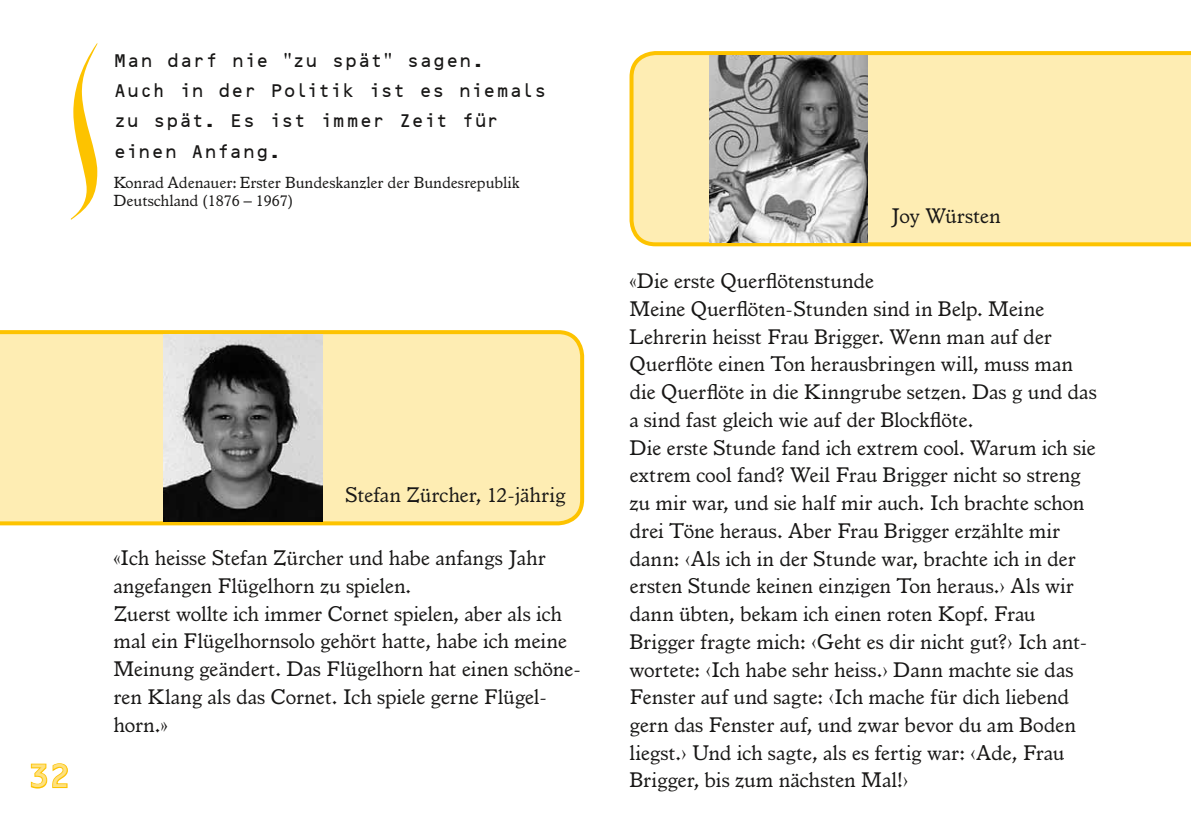
<style>
.page{position:relative;width:1191px;height:840px;background:#fff}
.page>*{position:absolute;margin:0;border:0;box-sizing:border-box;transform-origin:0 0}
.t1{font:36px "OCRB10 Pitch BT";color:#fee180}
.t2{font:22px/30px "OCRB10 Pitch BT";letter-spacing:-.02em;color:#181716}
.t3{font:21px/27.6px "Italian Old Style MT Std";letter-spacing:-.005em;color:#181716}
.t4{font:16px/18px "Italian Old Style MT Std";color:#181716}
.s1{font-family:"Italian Old Style MT Std";font-size:21px}
</style>
<div class="page">
<svg style="left:30px;top:763px;width:38px;height:26px"></svg>
<svg style="left:0;top:330px;width:584px;height:195px;background:#fdeaa8"></svg>
<svg style="left:629px;top:51px;width:562px;height:195px;background:#fdeaa8"></svg>
<img style="left:163px;top:334px;width:159px;height:187px">
<img style="left:709px;top:55px;width:159px;height:187px">
<p class="t2" style="left:113px;top:47px;width:435px">Man darf nie <span class="s1">"</span>zu spa¨t<span class="s1">"</span> sagen.<br>Auch in der Politik ist es niemals zu spa¨t. Es ist immer Zeit fu¨r einen Anfang.</p>
<p class="t4" style="left:113px;top:173px;width:408px">Konrad Adenauer: Erster Bundeskanzler der Bundesrepublik<br>Deutschland (1876 – 1967)</p>
<h1 class="t1" style="left:28px;top:760px;width:44px">32</h1>
<p class="t3" style="left:345px;top:480px;width:222px">Stefan Zürcher, 12-jährig</p>
<p class="t3" style="left:113px;top:543px;width:469px">«Ich heisse Stefan Zürcher und habe anfangs Jahr angefangen Flügelhorn zu spielen.<br>Zuerst wollte ich immer Cornet spielen, aber als ich mal ein Flügelhornsolo gehört hatte, habe ich meine Meinung geändert. Das Flügelhorn hat einen schöne&shy;ren Klang als das Cornet. Ich spiele gerne Flügel&shy;horn.»</p>
<p class="t3" style="left:891px;top:202px;width:111px">Joy Würsten</p>
<p class="t3" style="left:629px;top:267px;width:469px">«Die erste Querflötenstunde<br>Meine Querflöten-Stunden sind in Belp. Meine Lehrerin heisst Frau Brigger. Wenn man auf der Querflöte einen Ton herausbringen will, muss man die Querflöte in die Kinngrube setzen. Das g und das a sind fast gleich wie auf der Blockflöte.<br>Die erste Stunde fand ich extrem cool. Warum ich sie extrem cool fand? Weil Frau Brigger nicht so streng zu mir war, und sie half mir auch. Ich brachte schon drei Töne heraus. Aber Frau Brigger erzählte mir dann: ‹Als ich in der Stunde war, brachte ich in der ersten Stunde keinen einzigen Ton heraus.› Als wir dann übten, bekam ich einen roten Kopf. Frau Brigger fragte mich: ‹Geht es dir nicht gut?› Ich ant&shy;wortete: ‹Ich habe sehr heiss.› Dann machte sie das Fenster auf und sagte: ‹Ich mache für dich liebend gern das Fenster auf, und zwar bevor du am Boden liegst.› Und ich sagte, als es fertig war: ‹Ade, Frau Brigger, bis zum nächsten Mal!›</p>
</div>
